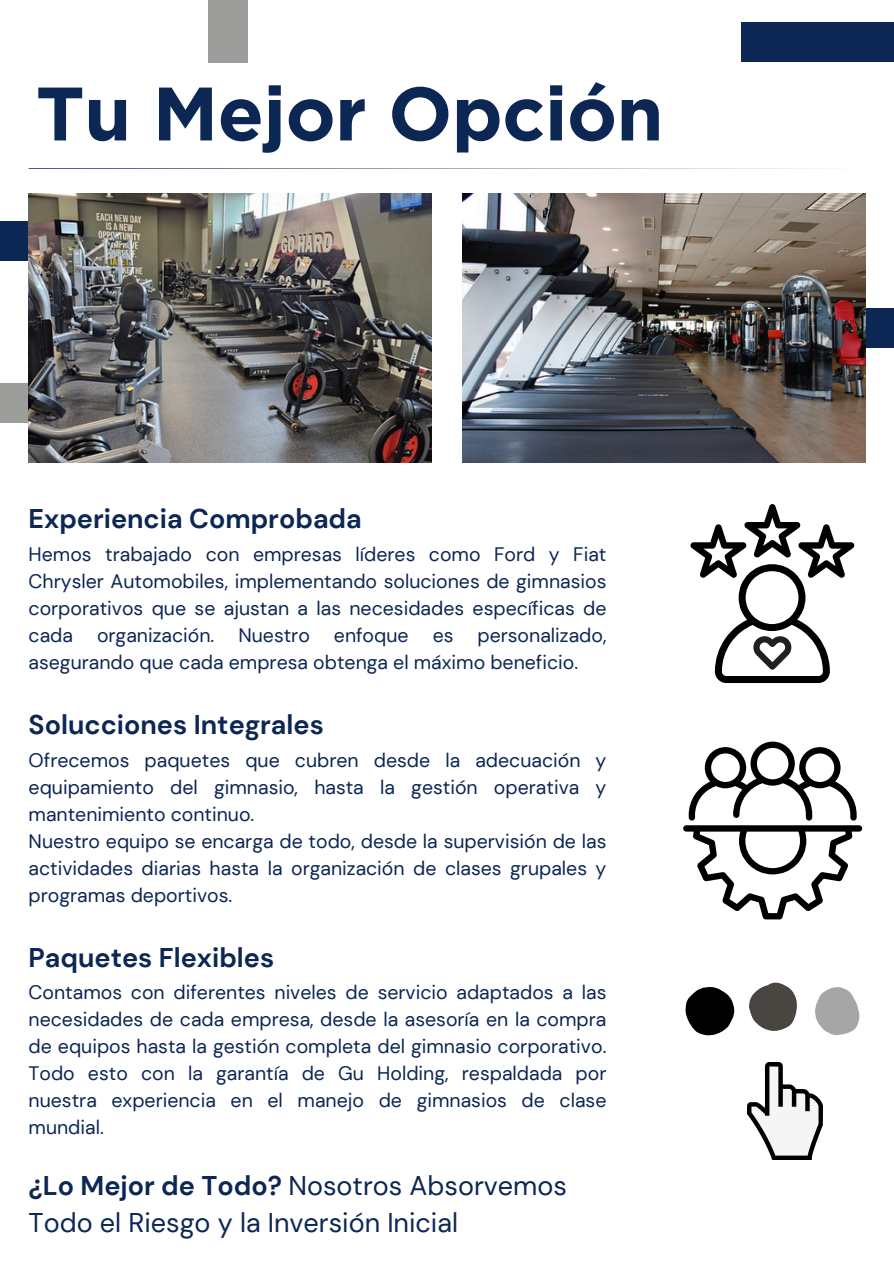
<style>
.page{position:relative;width:894px;height:1264px;background:#fff}
.page>*{position:absolute;margin:0;border:0;box-sizing:border-box;transform-origin:0 0}
.t1{font:700 75.45px "Gotham";letter-spacing:-.01em;color:#0c2754}
.t2{font:27px/37.2px "DM Sans";color:#0c2754}
.t3{font:700 27px "DM Sans";color:#0c2754}
.t4{font:19.5px/27px "DM Sans";color:#0c2754;text-align:justify}
.s1{font-weight:700}
</style>
<div class="page">
<div style="left:0;top:221px;width:152px;height:39px;background:#0c2754"></div>
<div style="left:0;top:383px;width:152px;height:40px;background:#9d9d9c"></div>
<div style="left:208px;top:0;width:40px;height:62px;background:#9d9d9c"></div>
<div style="left:741px;top:23px;width:152px;height:39px;background:#0c2754"></div>
<div style="left:741px;top:308px;width:152px;height:40px;background:#0c2754"></div>
<svg style="left:29px;top:168px;width:789px;height:1px"></svg>
<img style="left:29px;top:194px;width:402px;height:268px">
<img style="left:462px;top:194px;width:403px;height:268px">
<svg style="left:690px;top:504px;width:164px;height:179px"></svg>
<svg style="left:683px;top:741px;width:178px;height:178px"></svg>
<svg style="left:685px;top:987px;width:49px;height:48px"></svg>
<svg style="left:749px;top:982px;width:47px;height:48px"></svg>
<svg style="left:815px;top:987px;width:44px;height:48px"></svg>
<img style="left:747px;top:1062px;width:75px;height:97px">
<h2 class="t1" style="left:36px;top:68px;width:629px">Tu Mejor Opción</h2>
<p class="t3" style="left:29px;top:501px;width:334px">Experiencia Comprobada</p>
<p class="t4" style="left:29px;top:540px;width:579px">Hemos trabajado con empresas líderes como Ford y Fiat Chrysler Automobiles, implementando soluciones de gimnasios corporativos que se ajustan a las necesidades específicas de cada organización. Nuestro enfoque es personalizado, asegurando que cada empresa obtenga el máximo beneficio.</p>
<p class="t3" style="left:29px;top:707px;width:297px">Solucciones Integrales</p>
<h2 class="t4" style="left:29px;top:746px;width:579px">Ofrecemos paquetes que cubren desde la adecuación y equipamiento del gimnasio, hasta la gestión operativa y mantenimiento continuo.</h2>
<p class="t4" style="left:29px;top:827px;width:579px">Nuestro equipo se encarga de todo, desde la supervisión de las actividades diarias hasta la organización de clases grupales y programas deportivos.</p>
<p class="t3" style="left:29px;top:940px;width:247px">Paquetes Flexibles</p>
<p class="t4" style="left:29px;top:979px;width:579px">Contamos con diferentes niveles de servicio adaptados a las necesidades de cada empresa, desde la asesoría en la compra de equipos hasta la gestión completa del gimnasio corporativo.<br>Todo esto con la garantía de Gu Holding, respaldada por nuestra experiencia en el manejo de gimnasios de clase mundial.</p>
<h2 class="t2" style="left:29px;top:1167px;width:539px"><span class="s1">¿Lo Mejor de Todo?</span> Nosotros Absorvemos<br>Todo el Riesgo y la Inversión Inicial</h2>
</div>
